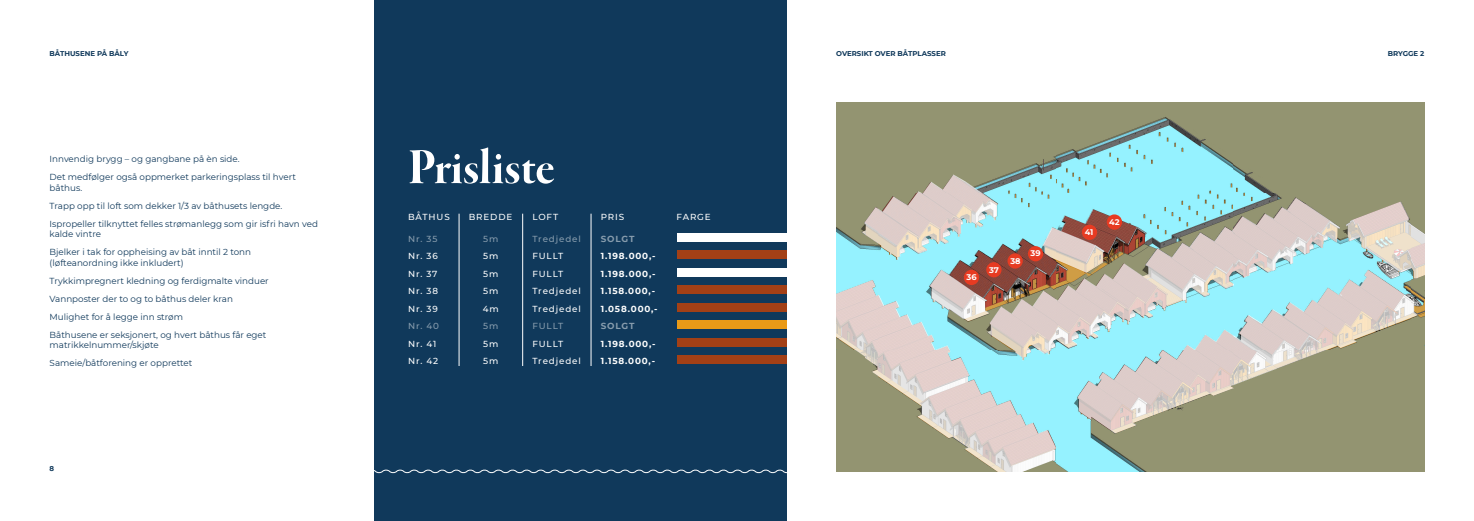
<style>
.page{position:relative;width:1474px;height:521px;background:#fff}
.page>*{position:absolute;margin:0;border:0;box-sizing:border-box;transform-origin:0 0}
.t1{font:52.76px "Garamond Premr Pro Bd Disp";letter-spacing:-.005em;color:#fff}
.t2{font:8.75px/17.9px "Montserrat";color:#10395b}
.t3{font:500 8.75px/17.5px "Montserrat";letter-spacing:.1em;color:#fff}
.t4{font:700 8.75px/17.5px "Montserrat";letter-spacing:.1em;color:#fff}
.t5{font:500 8.75px "Montserrat";letter-spacing:.1em;color:#879cad}
.t6{font:700 8.75px "Montserrat";letter-spacing:.1em;color:#879cad}
.t7{font:100 8.22px "Montserrat";color:#fff}
.t8{font:700 7px "Montserrat";color:#10395b}
</style>
<div class="page">
<div style="left:374px;top:0;width:412px;height:521px;background:#10395b"></div>
<img style="left:836px;top:114px;width:588px;height:357px">
<svg style="left:1165px;top:114px;width:259px;height:328px;background:#90a892"></svg>
<div style="left:836px;top:102px;width:588px;height:12px;background:#939471"></div>
<div style="left:1297px;top:114px;width:127px;height:65px;background:#939471"></div>
<svg style="left:1101px;top:469px;width:13px;height:2px"></svg>
<svg style="left:1055px;top:360px;width:8px;height:103px"></svg>
<svg style="left:836px;top:114px;width:161px;height:146px;background:#a4ac97"></svg>
<svg style="left:836px;top:280px;width:219px;height:191px;background:#b5c4ba"></svg>
<svg style="left:1077px;top:270px;width:340px;height:163px;background:#aeae98"></svg>
<svg style="left:987px;top:198px;width:352px;height:162px;background:#b1cac9"></svg>
<svg style="left:1345px;top:202px;width:79px;height:76px;background:#c1cac0"></svg>
<svg style="left:929px;top:270px;width:60px;height:51px;background:#bbb7b3"></svg>
<svg style="left:1042px;top:227px;width:62px;height:46px;background:#c3a899"></svg>
<div style="left:963px;top:270px;width:16px;height:15px;background:#e73b22;border-radius:50%"></div>
<div style="left:986px;top:262px;width:15px;height:15px;background:#e73b22;border-radius:50%"></div>
<div style="left:1081px;top:225px;width:16px;height:15px;background:#e73b22;border-radius:50%"></div>
<div style="left:1106px;top:214px;width:16px;height:16px;background:#e73b22;border-radius:50%"></div>
<div style="left:1007px;top:253px;width:15px;height:16px;background:#e73b22;border-radius:50%"></div>
<div style="left:1027px;top:246px;width:16px;height:15px;background:#e73b22;border-radius:50%"></div>
<div style="left:677px;top:233px;width:109px;height:8px;background:#fff"></div>
<div style="left:677px;top:251px;width:109px;height:8px;background:#a34016"></div>
<div style="left:677px;top:286px;width:109px;height:8px;background:#a34016"></div>
<div style="left:677px;top:303px;width:109px;height:8px;background:#a34016"></div>
<div style="left:677px;top:338px;width:109px;height:9px;background:#a34016"></div>
<div style="left:677px;top:356px;width:109px;height:8px;background:#a34016"></div>
<div style="left:677px;top:321px;width:109px;height:8px;background:#e99a17"></div>
<div style="left:677px;top:268px;width:109px;height:9px;background:#fff"></div>
<hr style="left:459px;top:214px;width:1px;height:152px;background:#fff">
<hr style="left:522px;top:214px;width:1px;height:152px;background:#fff">
<hr style="left:591px;top:214px;width:1px;height:152px;background:#fff">
<svg style="left:374px;top:468px;width:413px;height:6px"></svg>
<p class="t8" style="left:50px;top:49px;width:80px">BÅTHUSENE PÅ BÅLY</p>
<p class="t2" style="left:50px;top:150px;width:248px">Innvendig brygg – og gangbane på èn side.<br>Det medfølger også oppmerket parkeringsplass til hvert</p>
<p class="t2" style="left:50px;top:178px;width:270px">båthus.<br>Trapp opp til loft som dekker 1/3 av båthusets lengde.<br>Ispropeller tilknyttet felles strømanlegg som gir isfri havn ved</p>
<p class="t2" style="left:50px;top:225px;width:203px">kalde vintre<br>Bjelker i tak for oppheising av båt inntil 2 tonn</p>
<p class="t2" style="left:50px;top:253px;width:221px">(løfteanordning ikke inkludert)<br>Trykkimpregnert kledning og ferdigmalte vinduer Vannposter der to og to båthus deler kran Mulighet for å legge inn strøm<br>Båthusene er seksjonert, og hvert båthus får eget</p>
<p class="t2" style="left:50px;top:336px;width:144px">matrikkelnummer/skjøte<br>Sameie/båtforening er opprettet</p>
<p class="t8" style="left:50px;top:464px;width:6px">8</p>
<h1 class="t1" style="left:408px;top:138px;width:148px">Prisliste</h1>
<p class="t3" style="left:408px;top:208px;width:43px">BÅTHUS</p>
<p class="t3" style="left:676px;top:208px;width:36px">FARGE</p>
<p class="t5" style="left:408px;top:232px;width:31px">Nr. 35</p>
<p class="t3" style="left:408px;top:247px;width:31px;text-align:justify">Nr. 36<br>Nr. 37<br>Nr. 38<br>Nr. 39</p>
<p class="t5" style="left:408px;top:320px;width:33px">Nr. 40</p>
<p class="t3" style="left:408px;top:334px;width:32px">Nr. 41<br>Nr. 42</p>
<p class="t3" style="left:532px;top:208px;width:27px">LOFT</p>
<p class="t5" style="left:532px;top:232px;width:50px">Tredjedel</p>
<p class="t3" style="left:532px;top:247px;width:50px">FULLT<br>FULLT<br>Tredjedel<br>Tredjedel</p>
<p class="t5" style="left:532px;top:320px;width:32px">FULLT</p>
<p class="t3" style="left:532px;top:334px;width:50px">FULLT<br>Tredjedel</p>
<p class="t3" style="left:601px;top:208px;width:25px">PRIS</p>
<p class="t6" style="left:601px;top:232px;width:35px">SOLGT</p>
<p class="t4" style="left:601px;top:247px;width:58px">1.198.000,-<br>1.198.000,-<br>1.158.000,-<br>1.058.000,-</p>
<p class="t6" style="left:601px;top:320px;width:35px">SOLGT</p>
<p class="t4" style="left:601px;top:334px;width:56px">1.198.000,-<br>1.158.000,-</p>
<p class="t3" style="left:469px;top:208px;width:45px">BREDDE</p>
<p class="t5" style="left:483px;top:232px;width:17px">5m</p>
<p class="t3" style="left:483px;top:247px;width:17px;text-align:justify">5m 5m 5m 4m</p>
<p class="t5" style="left:483px;top:320px;width:17px">5m</p>
<p class="t3" style="left:483px;top:334px;width:17px">5m<br>5m</p>
<p class="t8" style="left:836px;top:49px;width:111px">OVERSIKT OVER BÅTPLASSER</p>
<p class="t8" style="left:1387px;top:49px;width:38px">BRYGGE 2</p>
<p class="t7" style="left:966px;top:272px;width:12px">36</p>
<p class="t7" style="left:989px;top:264px;width:11px">37</p>
<p class="t7" style="left:1010px;top:256px;width:12px">38</p>
<p class="t7" style="left:1030px;top:248px;width:12px">39</p>
<p class="t7" style="left:1084px;top:227px;width:10px">41</p>
<p class="t7" style="left:1109px;top:216px;width:12px">42</p>
</div>
